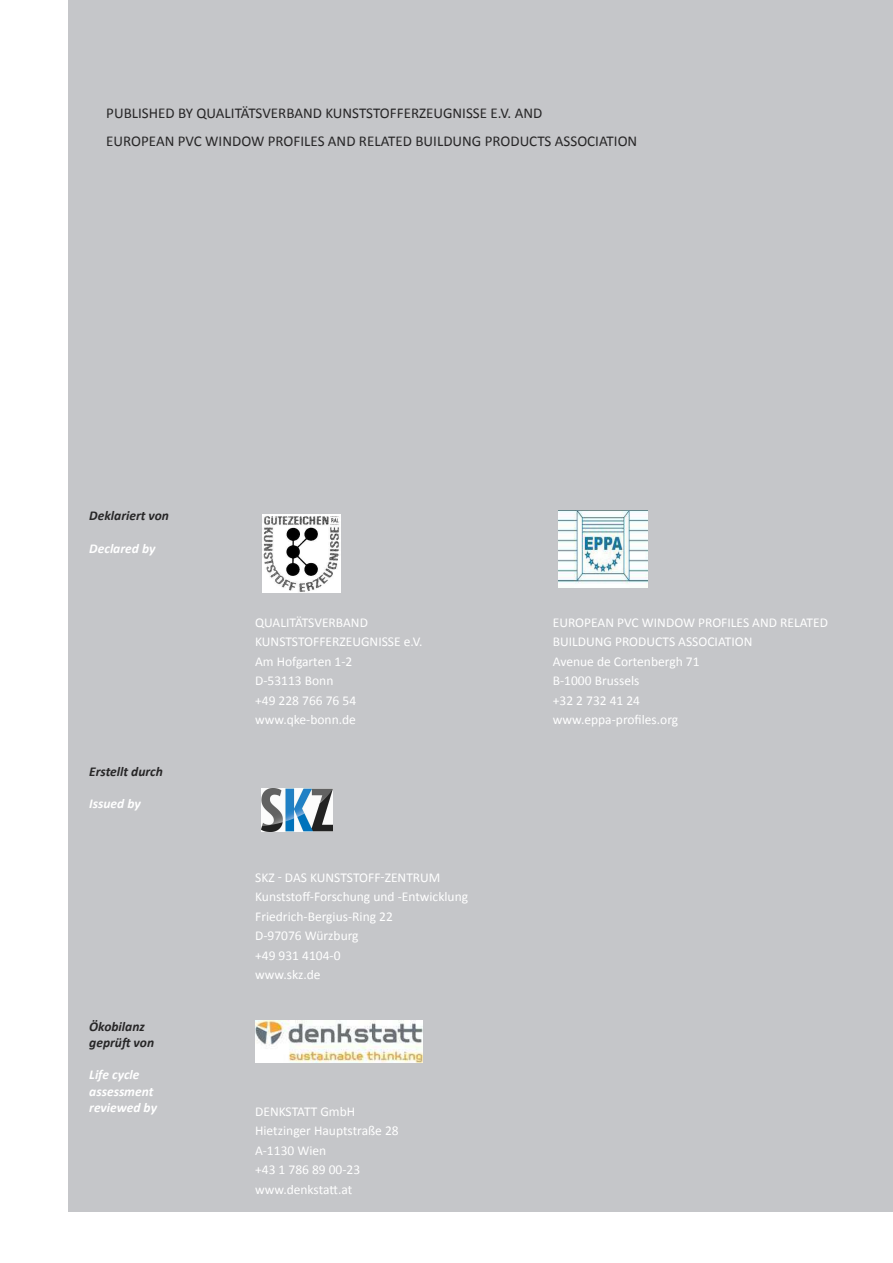
<style>
.page{position:relative;width:893px;height:1263px;background:#fff}
.page>*{position:absolute;margin:0;border:0;box-sizing:border-box;transform-origin:0 0}
.t1{font:15px/28.5px "Calibri";color:#272627}
.t2{font:13.5px/19.5px "Calibri";color:#fff}
.t3{font:italic 700 13.5px/16.2px "Calibri";color:#fff}
.t4{font:italic 700 13.5px/16.2px "Calibri";color:#272627}
</style>
<div class="page">
<div style="left:68px;top:0;width:825px;height:1212px;background:#c5c6c9"></div>
<img style="left:263px;top:514px;width:77px;height:79px">
<img style="left:558px;top:510px;width:89px;height:77px">
<img style="left:261px;top:788px;width:72px;height:44px">
<img style="left:256px;top:1020px;width:166px;height:43px">
<p class="t1" style="left:106px;top:100px;width:532px">PUBLISHED BY QUALITÄTSVERBAND KUNSTSTOFFERZEUGNISSE E.V. AND<br>EUROPEAN PVC WINDOW PROFILES AND RELATED BUILDUNG PRODUCTS ASSOCIATION</p>
<p class="t4" style="left:89px;top:509px;width:81px">Deklariert von</p>
<p class="t3" style="left:89px;top:541px;width:68px">Declared by</p>
<p class="t4" style="left:89px;top:764px;width:75px">Erstellt durch</p>
<p class="t3" style="left:89px;top:796px;width:53px">Issued by</p>
<p class="t4" style="left:89px;top:1019px;width:66px">Ökobilanz geprüft von</p>
<p class="t3" style="left:89px;top:1068px;width:69px">Life cycle assessment reviewed by</p>
<p class="t2" style="left:255px;top:614px;width:169px">QUALITÄTSVERBAND<br>KUNSTSTOFFERZEUGNISSE E.V.<br>AM HOFGARTEN 1-2<br>D-53113 BONN<br>+49 228 766 76 54<br>WWW.QKE-BONN.DE</p>
<p class="t2" style="left:255px;top:869px;width:214px">SKZ - DAS KUNSTSTOFF-ZENTRUM<br>KUNSTSTOFF-FORSCHUNG UND -ENTWICKLUNG<br>FRIEDRICH-BERGIUS-RING 22<br>D-97076 WÜRZBURG<br>+49 931 4104-0<br>WWW.SKZ.DE</p>
<p class="t2" style="left:255px;top:1103px;width:145px">DENKSTATT GMBH<br>HIETZINGER HAUPTSTRAßE 28<br>A-1130 WIEN<br>+43 1 786 89 00-23<br>WWW.DENKSTATT.AT</p>
<p class="t2" style="left:553px;top:614px;width:277px">EUROPEAN PVC WINDOW PROFILES AND RELATED<br>BUILDUNG PRODUCTS ASSOCIATION<br>AVENUE DE CORTENBERGH 71<br>B-1000 BRUSSELS<br>+32 2 732 41 24<br>WWW.EPPA-PROFILES.ORG</p>
</div>
